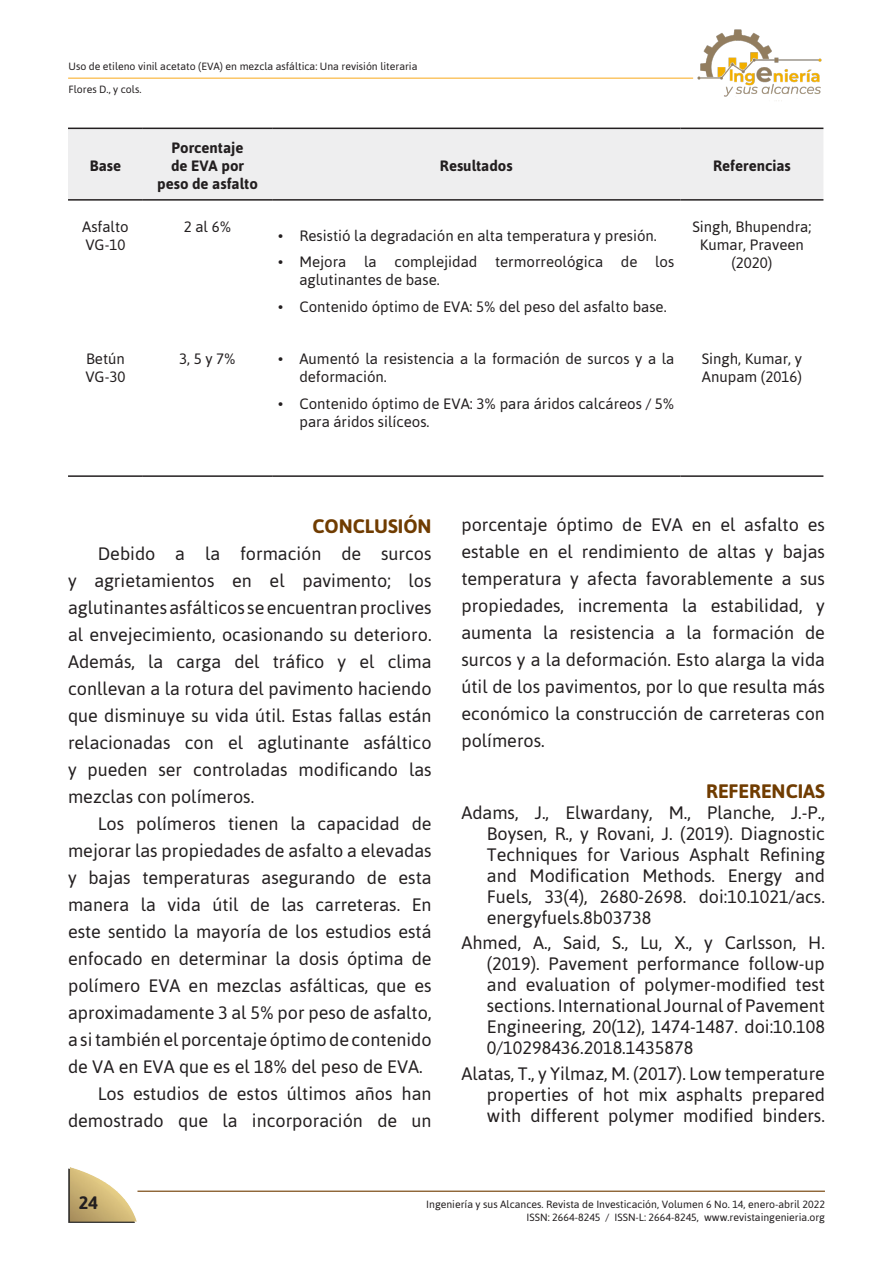
<style>
.page{position:relative;width:893px;height:1263px;background:#fff}
.page>*{position:absolute;margin:0;border:0;box-sizing:border-box;transform-origin:0 0}
.Titulo_Principal{font:700 19.5px "Asap";color:#703c01}
.t1{font:18px/27px "Asap";color:#231f20;text-align:justify}
.t2{font:700 18px "Asap";color:#231f20}
.t3{font:15px/18px "Asap";color:#231f20}
.t4{font:700 15px "Asap";color:#231f20}
.t5{font:10.5px/12.6px "Asap";color:#231f20;text-align:right}
</style>
<div class="page">
<hr style="left:68px;top:78px;width:625px;height:1px;background:#f9a91b">
<img style="left:693px;top:29px;width:129px;height:72px">
<hr style="left:137px;top:1190px;width:688px;height:2px;background:#703c01">
<img style="left:68px;top:1168px;width:68px;height:54px">
<div style="left:68px;top:129px;width:755px;height:70px;background:#eeeeef"></div>
<hr style="left:68px;top:128px;width:75px;height:1px;background:#231f20">
<hr style="left:143px;top:128px;width:129px;height:1px;background:#231f20">
<hr style="left:272px;top:128px;width:408px;height:1px;background:#231f20">
<hr style="left:680px;top:128px;width:143px;height:1px;background:#231f20">
<hr style="left:68px;top:199px;width:75px;height:2px;background:#231f20">
<hr style="left:143px;top:199px;width:129px;height:2px;background:#231f20">
<hr style="left:272px;top:199px;width:408px;height:2px;background:#231f20">
<hr style="left:680px;top:199px;width:143px;height:2px;background:#231f20">
<hr style="left:68px;top:475px;width:75px;height:2px;background:#231f20">
<hr style="left:143px;top:475px;width:129px;height:2px;background:#231f20">
<hr style="left:272px;top:475px;width:408px;height:2px;background:#231f20">
<hr style="left:680px;top:475px;width:143px;height:2px;background:#231f20">
<p class="t5" style="left:69px;top:59px;width:350px">Uso de etileno vinil acetato (EVA) en mezcla asfáltica: Una revisión literaria</p>
<p class="t5" style="left:69px;top:83px;width:74px">Flores D., y cols.</p>
<p class="t4" style="left:90px;top:157px;width:33px">Base</p>
<p class="t4" style="left:172px;top:139px;width:73px">Porcentaje</p>
<p class="t4" style="left:171px;top:157px;width:75px">de EVA por</p>
<p class="t4" style="left:157px;top:175px;width:102px">peso de asfalto</p>
<p class="t4" style="left:440px;top:157px;width:74px">Resultados</p>
<p class="t4" style="left:713px;top:157px;width:79px">Referencias</p>
<p class="t3" style="left:82px;top:218px;width:48px">Asfalto<br>VG-10</p>
<p class="t3" style="left:184px;top:218px;width:49px">2 al 6%</p>
<p class="t3" style="left:278px;top:226px;width:380px">• Resistió la degradación en alta temperatura y presión.</p>
<p class="t3" style="left:299px;top:253px;width:376px;text-indent:-21px">• Mejora la complejidad termorreológica de los aglutinantes de base.</p>
<p class="t3" style="left:278px;top:297px;width:390px">• Contenido óptimo de EVA: 5% del peso del asfalto base.</p>
<p class="t3" style="left:85px;top:350px;width:42px">Betún<br>VG-30</p>
<p class="t3" style="left:179px;top:350px;width:58px">3, 5 y 7%</p>
<p class="t3" style="left:299px;top:350px;width:376px;text-indent:-21px">• Aumentó la resistencia a la formación de surcos y a la deformación.</p>
<p class="t3" style="left:299px;top:394px;width:376px;text-indent:-21px">• Contenido óptimo de EVA: 3% para áridos calcáreos / 5% para áridos silíceos.</p>
<p class="t3" style="left:692px;top:218px;width:120px;text-align:center">Singh, Bhupendra;<br>Kumar, Praveen (2020)</p>
<p class="t3" style="left:702px;top:350px;width:102px">Singh, Kumar, y<br>Anupam (2016)</p>
<p class="Titulo_Principal" style="left:312px;top:514px;width:121px">CONCLUSIÓN</p>
<p class="t1" style="left:68px;top:540px;width:365px;text-indent:30px">Debido a la formación de surcos y agrietamientos en el pavimento; los aglutinantes asfálticos se encuentran proclives al envejecimiento, ocasionando su deterioro.<br>Además, la carga del tráfico y el clima conllevan a la rotura del pavimento haciendo que disminuye su vida útil. Estas fallas están relacionadas con el aglutinante asfáltico y pueden ser controladas modificando las mezclas con polímeros.</p>
<p class="t1" style="left:68px;top:810px;width:365px;text-indent:30px">Los polímeros tienen la capacidad de mejorar las propiedades de asfalto a elevadas y bajas temperaturas asegurando de esta manera la vida útil de las carreteras. En este sentido la mayoría de los estudios está enfocado en determinar la dosis óptima de polímero EVA en mezclas asfálticas, que es aproximadamente 3 al 5% por peso de asfalto, a si también el porcentaje óptimo de contenido de VA en EVA que es el 18% del peso de EVA.</p>
<p class="t1" style="left:68px;top:1080px;width:365px;text-align:right">Los estudios de estos últimos años han demostrado que la incorporación de un</p>
<p class="t1" style="left:461px;top:511px;width:365px">porcentaje óptimo de EVA en el asfalto es estable en el rendimiento de altas y bajas temperatura y afecta favorablemente a sus propiedades, incrementa la estabilidad, y aumenta la resistencia a la formación de surcos y a la deformación. Esto alarga la vida útil de los pavimentos, por lo que resulta más económico la construcción de carreteras con polímeros.</p>
<p class="Titulo_Principal" style="left:706px;top:779px;width:120px">REFERENCIAS</p>
<p class="t1" style="left:487px;top:802px;width:340px;line-height:21px;text-indent:-26px">Adams, J., Elwardany, M., Planche, J.-P., Boysen, R., y Rovani, J. (2019). Diagnostic Techniques for Various Asphalt Refining and Modification Methods. Energy and Fuels, 33(4), 2680-2698. doi:10.1021/acs. energyfuels.8b03738</p>
<p class="t1" style="left:487px;top:932px;width:340px;line-height:21px;text-indent:-26px">Ahmed, A., Said, S., Lu, X., y Carlsson, H. (2019). Pavement performance follow-up and evaluation of polymer-modified test sections. International Journal of Pavement Engineering, 20(12), 1474-1487. doi:10.108<br>0/10298436.2018.1435878</p>
<p class="t1" style="left:487px;top:1063px;width:340px;line-height:21px;text-indent:-26px">Alatas, T., y Yilmaz, M. (2017). Low temperature properties of hot mix asphalts prepared with different polymer modified binders.</p>
<p class="t2" style="left:79px;top:1192px;width:21px">24</p>
<p class="t5" style="left:426px;top:1198px;width:400px">Ingeniería y sus Alcances. Revista de Investicación, Volumen 6 No. 14, enero-abril 2022<br>ISSN: 2664-8245 / ISSN-L: 2664-8245, www.revistaingenieria.org</p>
</div>
